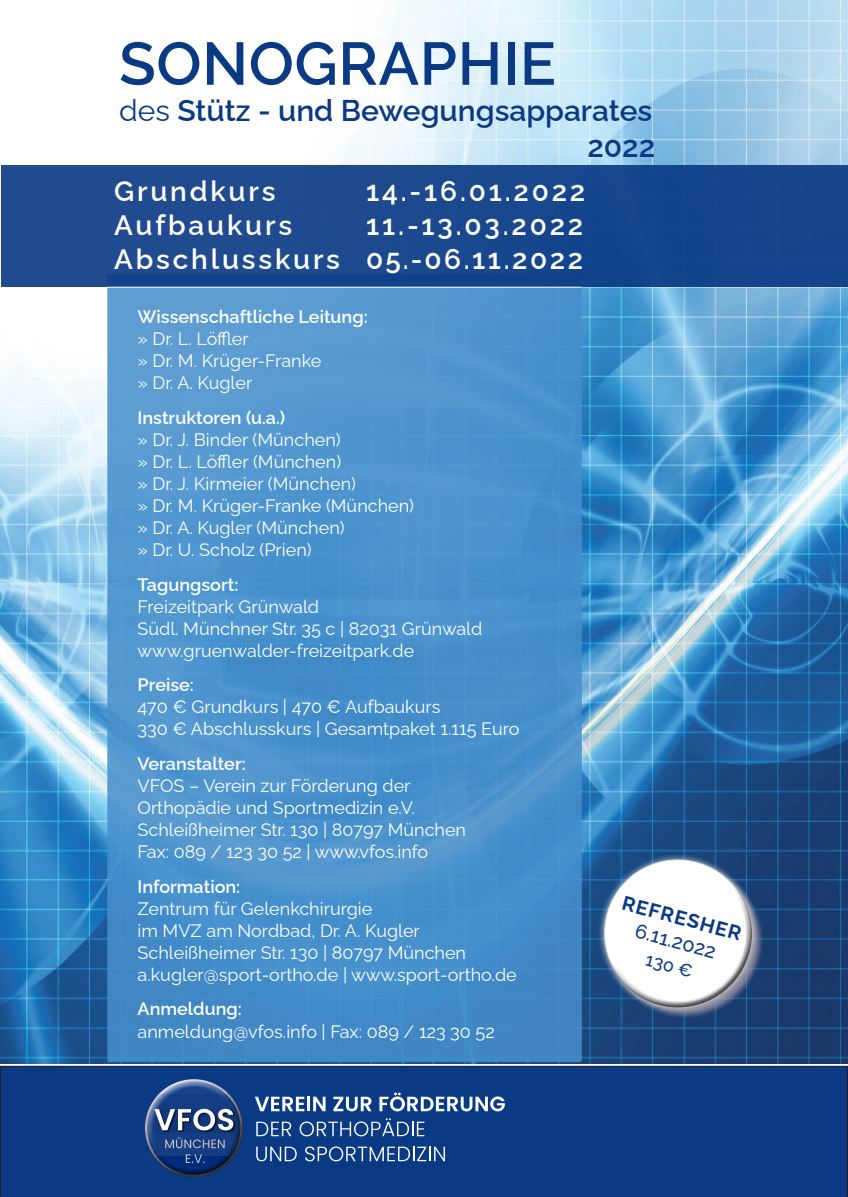
<style>
.page{position:relative;width:848px;height:1197px;background:#fff}
.page>*{position:absolute;margin:0;border:0;box-sizing:border-box;transform-origin:0 0}
.t1{font:600 60px "Raleway";letter-spacing:.01em;color:#0a3a84}
.t2{font:600 30px "Raleway";color:#0a3a84}
.t3{font:600 28px "Raleway";letter-spacing:.1em;color:#fff}
.t4{font:700 20px/24px "Raleway";color:#0a3a84;text-align:center}
.t5{font:18px "Raleway";color:#fff}
.t6{font:600 18px "Raleway";color:#fff}
.t7{font:500 18px "Raleway";color:#0a3a84}
.s1{font-weight:400}
.s2{font-weight:500}
</style>
<div class="page">
<img style="left:0;top:0;width:848px;height:1063px">
<div style="left:0;top:1065px;width:848px;height:131px;background:#0a3a84"></div>
<svg style="left:108px;top:274px;width:473px;height:787px;background:#4b92cc"></svg>
<div style="left:0;top:165px;width:847px;height:122px;background:#1a498e"></div>
<svg style="left:144px;top:1078px;width:98px;height:77px;background:#305696"></svg>
<svg style="left:145px;top:1094px;width:98px;height:82px;background:#1a3d7c"></svg>
<svg style="left:155px;top:1108px;width:81px;height:24px"></svg>
<svg style="left:154px;top:1108px;width:79px;height:22px"></svg>
<svg style="left:186px;top:1154px;width:18px;height:8px"></svg>
<svg style="left:165px;top:1137px;width:60px;height:11px"></svg>
<svg style="left:255px;top:1096px;width:49px;height:15px"></svg>
<hr style="left:307px;top:1096px;width:3px;height:15px;background:#fff">
<svg style="left:313px;top:1096px;width:12px;height:15px"></svg>
<svg style="left:333px;top:1096px;width:38px;height:15px"></svg>
<svg style="left:379px;top:1092px;width:126px;height:19px"></svg>
<svg style="left:256px;top:1121px;width:35px;height:15px"></svg>
<svg style="left:299px;top:1118px;width:125px;height:18px;background:#3d639d"></svg>
<svg style="left:256px;top:1146px;width:41px;height:15px"></svg>
<svg style="left:305px;top:1146px;width:140px;height:15px;background:#4c6fa5"></svg>
<div style="left:605px;top:860px;width:159px;height:159px;background:#ada0aa;opacity:.75"></div>
<div style="left:597px;top:853px;width:161px;height:160px;background:#fff;opacity:.75"></div>
<div style="left:603px;top:858px;width:143px;height:113px;background:#fff;opacity:.75"></div>
<div style="left:606px;top:882px;width:147px;height:126px;background:#231f20;opacity:.75"></div>
<hr style="left:107px;top:287px;width:474px;height:1px;background:#fff">
<p class="t1" style="left:119px;top:16px;width:438px">SONOGRAPHIE</p>
<p class="t2" style="left:119px;top:86px;width:535px"><span class="s1">des</span> Stütz - und Bewegungsapparates</p>
<p class="t2" style="left:587px;top:122px;width:69px">2022</p>
<p class="t3" style="left:114px;top:168px;width:163px">Grundkurs</p>
<p class="t3" style="left:366px;top:168px;width:220px">14.-16.01.2022</p>
<p class="t3" style="left:114px;top:202px;width:179px">Aufbaukurs</p>
<p class="t3" style="left:366px;top:202px;width:218px">11.-13.03.2022</p>
<p class="t3" style="left:114px;top:236px;width:470px">Abschlusskurs 05.-06.11.2022</p>
<p class="t6" style="left:137px;top:302px;width:232px">Wissenschaftliche Leitung:</p>
<p class="t5" style="left:137px;top:324px;width:113px">» Dr. L. Löffler</p>
<p class="t5" style="left:137px;top:346px;width:185px">» Dr. M. Krüger-Franke</p>
<p class="t5" style="left:137px;top:368px;width:116px">» Dr. A. Kugler</p>
<p class="t6" style="left:137px;top:403px;width:149px">Instruktoren (u.a.)</p>
<p class="t5" style="left:137px;top:425px;width:205px">» Dr. J. Binder (München)</p>
<p class="t5" style="left:137px;top:447px;width:205px">» Dr. L. Löffler (München)</p>
<p class="t5" style="left:137px;top:469px;width:220px">» Dr. J. Kirmeier (München)</p>
<p class="t5" style="left:137px;top:491px;width:278px">» Dr. M. Krüger-Franke (München)</p>
<p class="t5" style="left:137px;top:513px;width:209px">» Dr. A. Kugler (München)</p>
<p class="t5" style="left:137px;top:535px;width:176px">» Dr. U. Scholz (Prien)</p>
<p class="t6" style="left:137px;top:570px;width:102px">Tagungsort:</p>
<p class="t5" style="left:137px;top:592px;width:183px">Freizeitpark Grünwald</p>
<p class="t5" style="left:137px;top:614px;width:346px">Südl. Münchner Str. 35 c | 82031 Grünwald</p>
<p class="t5" style="left:137px;top:636px;width:278px">www.gruenwalder-freizeitpark.de</p>
<p class="t6" style="left:137px;top:670px;width:58px">Preise:</p>
<p class="t5" style="left:137px;top:692px;width:304px">470 € Grundkurs | 470 € Aufbaukurs</p>
<p class="t5" style="left:137px;top:714px;width:383px">330 € Abschlusskurs | Gesamtpaket 1.115 Euro</p>
<p class="t6" style="left:137px;top:749px;width:110px">Veranstalter:</p>
<p class="t5" style="left:137px;top:771px;width:274px">VFOS – Verein zur Förderung der</p>
<p class="t5" style="left:137px;top:793px;width:279px">Orthopädie und Sportmedizin e.V.</p>
<p class="t5" style="left:137px;top:815px;width:330px">Schleißheimer Str. 130 | 80797 München</p>
<p class="t5" style="left:137px;top:837px;width:292px">Fax: 089 / 123 30 52 | www.vfos.info</p>
<p class="t6" style="left:137px;top:871px;width:104px">Information:</p>
<p class="t5" style="left:137px;top:893px;width:236px">Zentrum für Gelenkchirurgie</p>
<p class="t5" style="left:137px;top:915px;width:284px">im MVZ am Nordbad, Dr. A. Kugler</p>
<p class="t5" style="left:137px;top:937px;width:330px">Schleißheimer Str. 130 | 80797 München</p>
<p class="t5" style="left:137px;top:959px;width:381px">a.kugler@sport-ortho.de | www.sport-ortho.de</p>
<p class="t6" style="left:137px;top:994px;width:106px">Anmeldung:</p>
<p class="t5" style="left:137px;top:1017px;width:359px">anmeldung@vfos.info | Fax: 089 / 123 30 52</p>
<p class="t4" style="left:626px;top:888px;width:124px;rotate:15deg">REFRESHER<br><span class="s2">6.11.2022</span></p>
<p class="t7" style="left:650px;top:944px;width:49px;rotate:15deg">130 €</p>
</div>
